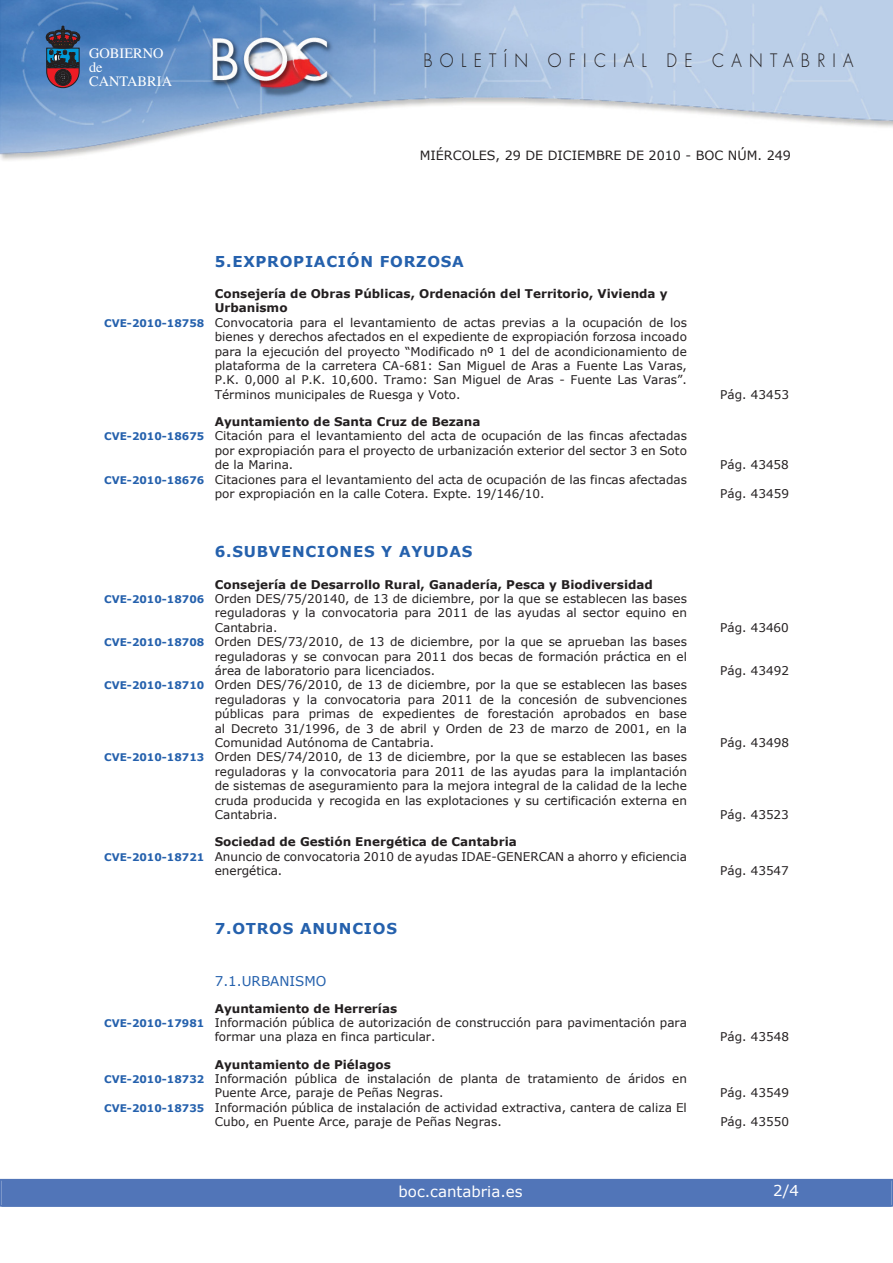
<style>
.page{position:relative;width:893px;height:1263px;background:#fff}
.page>*{position:absolute;margin:0;border:0;box-sizing:border-box;transform-origin:0 0}
.t1{font:300 18px "Futura";letter-spacing:.45em;color:#231f20;scale:.9 1}
.t2{font:700 15px "Verdana";letter-spacing:.05em;color:#2561ad}
.t3{font:15px "Verdana";color:#fff}
.t4{font:14.4px/14.1px "Times";color:#fff}
.t5{font:13.5px "Verdana";color:#2561ad}
.t6{font:12.75px "Verdana";color:#231f20}
.t7{font:12px/14.4px "Verdana";color:#231f20;text-align:justify}
.t8{font:700 12px "Verdana";color:#231f20}
.s1{font-weight:700;font-size:10.5px;color:#2561ad}
</style>
<div class="page">
<img style="left:0;top:0;width:893px;height:161px">
<svg style="left:46px;top:26px;width:34px;height:62px;background:#464054"></svg>
<div style="left:2px;top:1180px;width:889px;height:27px;background:#5175b8"></div>
<div style="left:0;top:1179px;width:893px;height:28px;border:2px solid #5175b8"></div>
<p class="t4" style="left:89px;top:47px;width:85px">GOBIERNO de<br>CANTABRIA</p>
<h1 class="t1" style="left:423px;top:52px;width:479px">BOLETÍN OFICIAL DE CANTABRIA</h1>
<p class="t6" style="left:420px;top:147px;width:373px">MIÉRCOLES, 29 DE DICIEMBRE DE 2010 - BOC NÚM. 249</p>
<p class="t2" style="left:215px;top:252px;width:251px">5.EXPROPIACIÓN FORZOSA</p>
<p class="t8" style="left:215px;top:286px;width:454px">Consejería de Obras Públicas, Ordenación del Territorio, Vivienda y</p>
<p class="t8" style="left:215px;top:300px;width:74px">Urbanismo</p>
<p class="t7" style="left:104px;top:315px;width:584px"><span class="s1">CVE-2010-18758</span> Convocatoria para el levantamiento de actas previas a la ocupación de los</p>
<p class="t7" style="left:215px;top:329px;width:474px">bienes y derechos afectados en el expediente de expropiación forzosa incoado</p>
<p class="t7" style="left:215px;top:344px;width:474px">para la ejecución del proyecto “Modificado nº 1 del de acondicionamiento de</p>
<p class="t7" style="left:215px;top:358px;width:474px">plataforma de la carretera CA-681: San Miguel de Aras a Fuente Las Varas,</p>
<p class="t7" style="left:215px;top:372px;width:474px">P.K. 0,000 al P.K. 10,600. Tramo: San Miguel de Aras - Fuente Las Varas”.</p>
<p class="t7" style="left:215px;top:387px;width:247px">Términos municipales de Ruesga y Voto.</p>
<p class="t7" style="left:720px;top:387px;width:70px">Pág. 43453</p>
<p class="t8" style="left:215px;top:414px;width:267px">Ayuntamiento de Santa Cruz de Bezana</p>
<p class="t7" style="left:104px;top:428px;width:584px"><span class="s1">CVE-2010-18675</span> Citación para el levantamiento del acta de ocupación de las fincas afectadas</p>
<p class="t7" style="left:215px;top:443px;width:474px">por expropiación para el proyecto de urbanización exterior del sector 3 en Soto</p>
<p class="t7" style="left:215px;top:457px;width:80px">de la Marina.</p>
<p class="t7" style="left:720px;top:457px;width:70px">Pág. 43458</p>
<p class="t7" style="left:215px;top:472px;width:474px;text-indent:-111px"><span class="s1">CVE-2010-18676</span> Citaciones para el levantamiento del acta de ocupación de las fincas afectadas por expropiación en la calle Cotera. Expte. 19/146/10.</p>
<p class="t7" style="left:720px;top:486px;width:70px">Pág. 43459</p>
<p class="t2" style="left:215px;top:542px;width:259px">6.SUBVENCIONES Y AYUDAS</p>
<p class="t8" style="left:215px;top:577px;width:440px">Consejería de Desarrollo Rural, Ganadería, Pesca y Biodiversidad</p>
<p class="t7" style="left:104px;top:591px;width:584px"><span class="s1">CVE-2010-18706</span> Orden DES/75/20140, de 13 de diciembre, por la que se establecen las bases</p>
<p class="t7" style="left:215px;top:605px;width:474px">reguladoras y la convocatoria para 2011 de las ayudas al sector equino en</p>
<p class="t7" style="left:215px;top:620px;width:64px">Cantabria.</p>
<p class="t7" style="left:720px;top:620px;width:70px">Pág. 43460</p>
<p class="t7" style="left:215px;top:634px;width:474px;text-indent:-111px"><span class="s1">CVE-2010-18708</span> Orden DES/73/2010, de 13 de diciembre, por la que se aprueban las bases reguladoras y se convocan para 2011 dos becas de formación práctica en el área de laboratorio para licenciados.</p>
<p class="t7" style="left:720px;top:663px;width:70px">Pág. 43492</p>
<p class="t7" style="left:215px;top:677px;width:474px;text-indent:-111px"><span class="s1">CVE-2010-18710</span> Orden DES/76/2010, de 13 de diciembre, por la que se establecen las bases reguladoras y la convocatoria para 2011 de la concesión de subvenciones públicas para primas de expedientes de forestación aprobados en base al Decreto 31/1996, de 3 de abril y Orden de 23 de marzo de 2001, en la Comunidad Autónoma de Cantabria.</p>
<p class="t7" style="left:215px;top:749px;width:474px;text-indent:-111px"><span class="s1">CVE-2010-18713</span> Orden DES/74/2010, de 13 de diciembre, por la que se establecen las bases reguladoras y la convocatoria para 2011 de las ayudas para la implantación de sistemas de aseguramiento para la mejora integral de la calidad de la leche cruda producida y recogida en las explotaciones y su certificación externa en Cantabria.</p>
<p class="t7" style="left:720px;top:735px;width:70px">Pág. 43498</p>
<p class="t7" style="left:720px;top:807px;width:70px">Pág. 43523</p>
<p class="t8" style="left:215px;top:834px;width:303px">Sociedad de Gestión Energética de Cantabria</p>
<p class="t7" style="left:104px;top:849px;width:584px"><span class="s1">CVE-2010-18721</span> Anuncio de convocatoria 2010 de ayudas IDAE-GENERCAN a ahorro y eficiencia</p>
<p class="t7" style="left:215px;top:863px;width:69px">energética.</p>
<p class="t7" style="left:720px;top:863px;width:70px">Pág. 43547</p>
<p class="t2" style="left:215px;top:919px;width:184px">7.OTROS ANUNCIOS</p>
<p class="t5" style="left:215px;top:972px;width:113px">7.1.URBANISMO</p>
<p class="t8" style="left:215px;top:1001px;width:184px">Ayuntamiento de Herrerías</p>
<p class="t7" style="left:104px;top:1015px;width:584px"><span class="s1">CVE-2010-17981</span> Información pública de autorización de construcción para pavimentación para</p>
<p class="t7" style="left:215px;top:1029px;width:222px">formar una plaza en finca particular.</p>
<p class="t7" style="left:720px;top:1029px;width:70px">Pág. 43548</p>
<p class="t8" style="left:215px;top:1057px;width:178px">Ayuntamiento de Piélagos</p>
<p class="t7" style="left:104px;top:1071px;width:584px"><span class="s1">CVE-2010-18732</span> Información pública de instalación de planta de tratamiento de áridos en</p>
<p class="t7" style="left:215px;top:1085px;width:230px">Puente Arce, paraje de Peñas Negras.</p>
<p class="t7" style="left:720px;top:1085px;width:70px">Pág. 43549</p>
<p class="t7" style="left:215px;top:1100px;width:474px;text-indent:-111px"><span class="s1">CVE-2010-18735</span> Información pública de instalación de actividad extractiva, cantera de caliza El<br>Cubo, en Puente Arce, paraje de Peñas Negras.</p>
<p class="t7" style="left:720px;top:1114px;width:70px">Pág. 43550</p>
<p class="t3" style="left:398px;top:1182px;width:126px">boc.cantabria.es</p>
<p class="t3" style="left:773px;top:1181px;width:27px">2/4</p>
</div>
